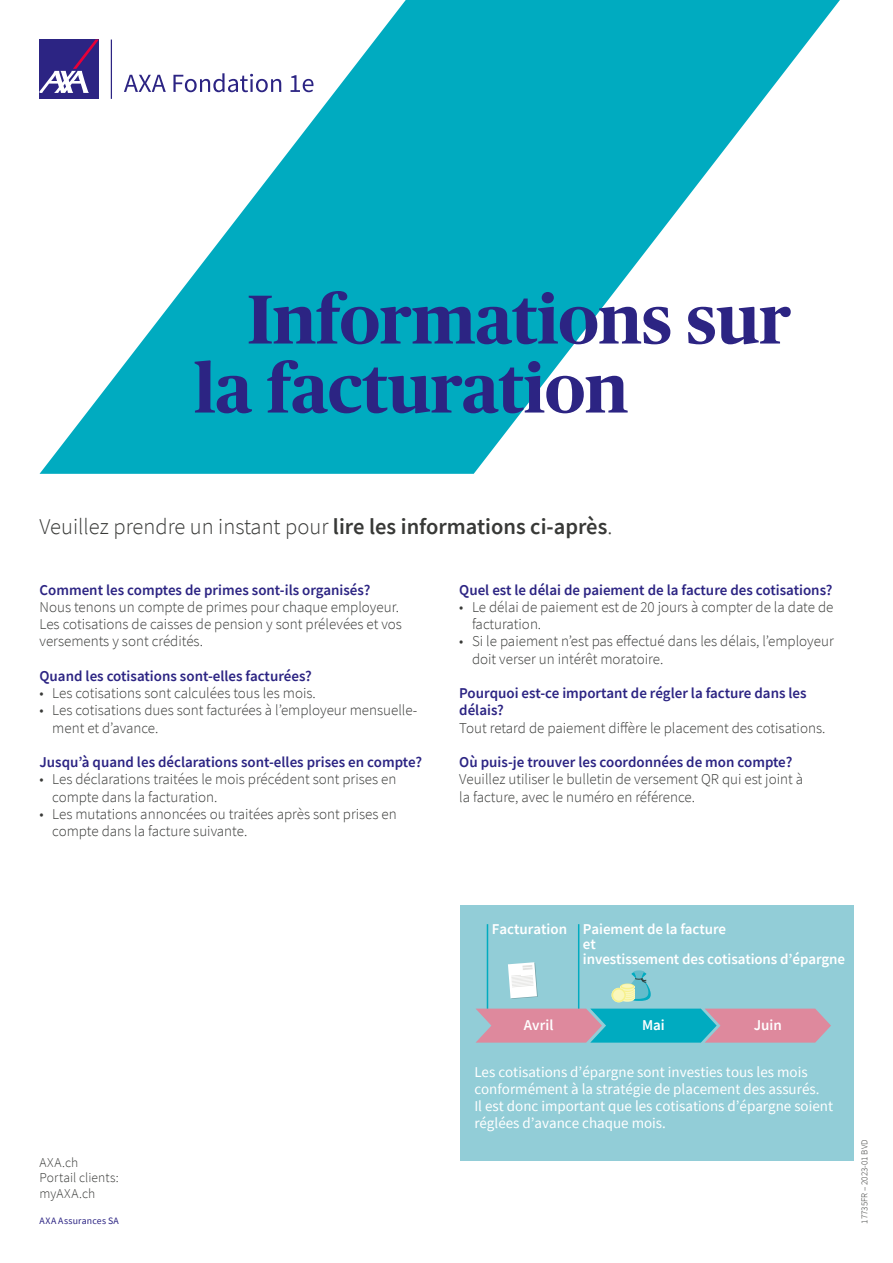
<style>
.page{position:relative;width:893px;height:1263px;background:#fff}
.page>*{position:absolute;margin:0;border:0;box-sizing:border-box;transform-origin:0 0}
.t1{font:700 69px/69px "Publico Headline";color:#2c2483}
.t2{font:300 22.5px "Source Sans Pro";color:#383937}
.t3{font:300 15px/17.2px "Source Sans Pro";color:#383937}
.t4{font:600 15px/17.2px "Source Sans Pro";color:#2c2483}
.t5{font:15px/17.2px "Source Sans Pro";color:#fff}
.t6{font:600 15px/15px "Source Sans Pro";letter-spacing:-.005em;color:#fff}
.t7{font:300 13.5px/15.5px "Source Sans Pro";letter-spacing:.005em;color:#383937}
.t8{font:9.75px "Source Sans Pro";letter-spacing:.03em;color:#2c2483}
.t9{font:300 9px "Source Sans Pro";color:#383937}
.s1{font-weight:600}
</style>
<div class="page">
<svg style="left:40px;top:0;width:800px;height:474px;fill:#00abc0"></svg>
<div style="left:40px;top:40px;width:59px;height:59px;background:#2c2483"></div>
<svg style="left:40px;top:40px;width:59px;height:53px"></svg>
<svg style="left:111px;top:40px;width:1px;height:59px"></svg>
<svg style="left:124px;top:75px;width:42px;height:17px"></svg>
<svg style="left:173px;top:73px;width:108px;height:19px"></svg>
<svg style="left:291px;top:75px;width:22px;height:17px"></svg>
<div style="left:460px;top:905px;width:394px;height:256px;background:#92cdd7"></div>
<hr style="left:487px;top:924px;width:1px;height:86px;background:#00abc0">
<svg style="left:623px;top:970px;width:28px;height:31px"></svg>
<svg style="left:620px;top:985px;width:15px;height:6px"></svg>
<svg style="left:620px;top:983px;width:15px;height:6px"></svg>
<hr style="left:622px;top:984px;width:11px;height:4px;background:#faf7bc;border-radius:50%">
<div style="left:612px;top:988px;width:14px;height:14px;background:#f7f18b;border-radius:50%"></div>
<div style="left:613px;top:989px;width:11px;height:12px;background:#faf7bc;border-radius:50%"></div>
<hr style="left:578px;top:924px;width:1px;height:86px;background:#00abc0">
<svg style="left:508px;top:962px;width:30px;height:37px"></svg>
<svg style="left:476px;top:1008px;width:355px;height:35px"></svg>
<h1 class="t1" style="left:194px;top:281px;width:599px;text-indent:53px">Informations sur la facturation</h1>
<h2 class="t2" style="left:40px;top:513px;width:574px">Veuillez prendre un instant pour <span class="s1">lire les informations ci-après</span>.</h2>
<p class="t4" style="left:40px;top:581px;width:332px">Comment les comptes de primes sont-ils organisés?</p>
<p class="t3" style="left:40px;top:598px;width:364px">Nous tenons un compte de primes pour chaque employeur.<br>Les cotisations de caisses de pension y sont prélevées et vos versements y sont crédités.</p>
<p class="t4" style="left:40px;top:667px;width:274px">Quand les cotisations sont-elles facturées?</p>
<p class="t3" style="left:40px;top:684px;width:278px">• Les cotisations sont calculées tous les mois.</p>
<p class="t3" style="left:52px;top:702px;width:367px;text-indent:-13px">• Les cotisations dues sont facturées à l’employeur mensuelle&shy;ment et d’avance.</p>
<p class="t4" style="left:40px;top:753px;width:384px">Jusqu’à quand les déclarations sont-elles prises en compte?</p>
<p class="t3" style="left:52px;top:771px;width:346px;text-indent:-13px">• Les déclarations traitées le mois précédent sont prises en compte dans la facturation.</p>
<p class="t3" style="left:52px;top:805px;width:346px;text-indent:-13px">• Les mutations annoncées ou traitées après sont prises en compte dans la facture suivante.</p>
<p class="t4" style="left:459px;top:581px;width:375px">Quel est le délai de paiement de la facture des cotisations?</p>
<p class="t3" style="left:472px;top:598px;width:363px;text-indent:-13px">• Le délai de paiement est de 20 jours à compter de la date de facturation.</p>
<p class="t3" style="left:472px;top:633px;width:363px;text-indent:-13px">• Si le paiement n’est pas effectué dans les délais, l’employeur doit verser un intérêt moratoire.</p>
<p class="t4" style="left:459px;top:684px;width:349px">Pourquoi est-ce important de régler la facture dans les délais?</p>
<p class="t3" style="left:459px;top:719px;width:368px">Tout retard de paiement diffère le placement des cotisations.</p>
<p class="t4" style="left:459px;top:753px;width:335px">Où puis-je trouver les coordonnées de mon compte?</p>
<p class="t3" style="left:459px;top:771px;width:345px">Veuillez utiliser le bulletin de versement QR qui est joint à la facture, avec le numéro en référence.</p>
<p class="t7" style="left:39px;top:1154px;width:81px">AXA.ch<br>Portail clients: myAXA.ch</p>
<p class="t8" style="left:39px;top:1214px;width:81px">AXA Assurances SA</p>
<p class="t6" style="left:492px;top:921px;width:77px">Facturation</p>
<p class="t6" style="left:583px;top:921px;width:264px">Paiement de la facture<br>et<br>investissement des cotisations d’épargne</p>
<p class="t6" style="left:524px;top:1017px;width:31px">Avril</p>
<p class="t6" style="left:642px;top:1017px;width:24px">Mai</p>
<p class="t6" style="left:754px;top:1017px;width:30px">Juin</p>
<p class="t5" style="left:474px;top:1063px;width:360px">Les cotisations d’épargne sont investies tous les mois conformément à la stratégie de placement des assurés.<br>Il est donc important que les cotisations d’épargne soient réglées d’avance chaque mois.</p>
<p class="t9" style="left:859px;top:1223px;width:86px;rotate:-90deg">17735FR – 2023-01 BVD</p>
</div>
